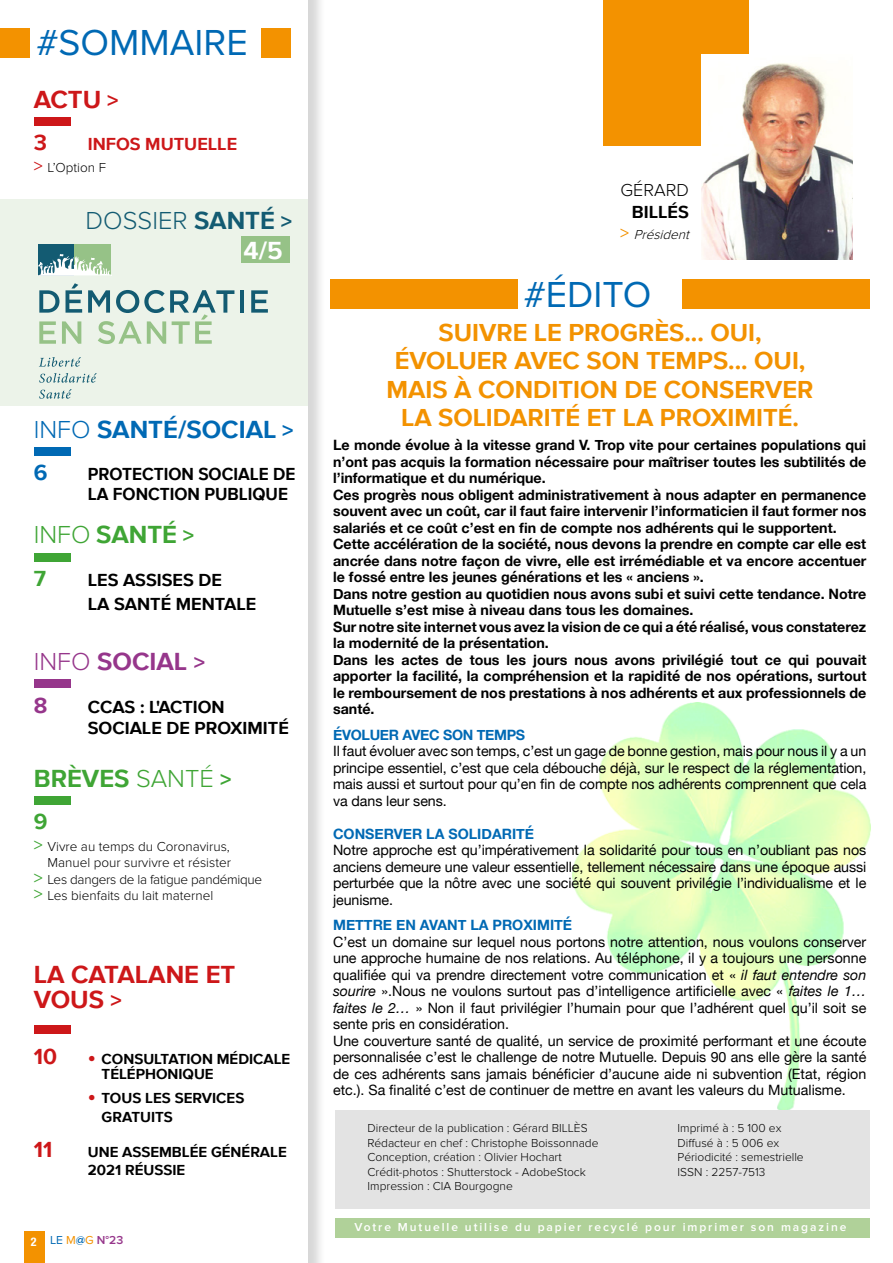
<style>
.page{position:relative;width:893px;height:1263px;background:#fff}
.page>*{position:absolute;margin:0;border:0;box-sizing:border-box;transform-origin:0 0}
.t1{font:37.5px "Proxima Nova";color:#0069b4}
.t2{font:700 25.5px/24.6px "Proxima Nova";color:#cd1719}
.t3{font:700 25.5px "Proxima Nova";color:#3fa535}
.t4{font:700 25.5px "Proxima Nova";color:#0069b4}
.t5{font:300 25.5px/30px "Proxima Nova";color:#135b72}
.t6{font:700 25.5px "Proxima Nova";color:#96368b}
.t7{font:700 25.35px/28.2px "Proxima Nova";color:#f39200;text-align:center}
.t8{font:700 22.5px "Proxima Nova";color:#cd1719}
.t9{font:700 22.5px "Proxima Nova";color:#3fa535}
.t10{font:700 22.5px "Proxima Nova";color:#0069b4}
.t11{font:700 22.5px "Proxima Nova";color:#96368b}
.t12{font:700 18px/24px "Proxima Nova";color:#000}
.t13{font:700 18px/19.5px "Proxima Nova";color:#000;scale:.95 1}
.t14{font:700 18px "Proxima Nova";color:#cd1719}
.t15{font:300 18px "Proxima Nova";color:#000}
.t16{font:700 15px/15px "Proxima Nova";color:#000}
.t17{font:14.25px/16.5px "Helvetica Neue";color:#000;text-align:justify}
.t18{font:700 14.25px/16.5px "Helvetica Neue";color:#000}
.t19{font:700 14.25px "Helvetica Neue";color:#0069b4}
.t20{font:700 14.25px "Helvetica Neue";letter-spacing:-.02em;color:#0069b4}
.t21{font:300 13.5px "Proxima Nova";color:#000}
.t22{font:300 13.5px "Proxima Nova";letter-spacing:-.02em;color:#000}
.t23{font:italic 300 13.5px "Proxima Nova";color:#000}
.t24{font:300 12px/14.4px "Proxima Nova";color:#000}
.t25{font:600 12px "Proxima Nova";letter-spacing:.16em;color:#fff}
.t26{font:600 12px "Proxima Nova";color:#96368b}
.s1{font-size:22.5px}
.s2{font-weight:400;font-size:18px;color:#cd1719}
.s3{font-weight:700}
.s4{font-weight:700;font-size:22.5px}
.s5{font-weight:700;color:#fff}
.s6{font-weight:300}
.s7{font-weight:400;font-size:18px;color:#3fa535}
.s8{font-size:22.5px;color:#cd1719}
.s9{font-family:"Helvetica Neue";font-weight:700;font-stretch:condensed;color:#fff}
.s10{font-weight:400;color:#0069b4}
.s11{font-weight:400;color:#f39200}
.s12{color:#0069b4}
.s13{font-weight:400;font-style:normal;font-size:18px;color:#f39200}
.s14{font-style:italic}
</style>
<div class="page">
<img style="left:572px;top:703px;width:298px;height:408px">
<div style="left:603px;top:0;width:146px;height:146px;background:#f39200"></div>
<div style="left:331px;top:279px;width:187px;height:29px;background:#f39200"></div>
<div style="left:336px;top:1111px;width:534px;height:98px;background:#e3e3e3"></div>
<div style="left:336px;top:1218px;width:534px;height:20px;background:#b0d199"></div>
<div style="left:683px;top:279px;width:187px;height:29px;background:#f39200"></div>
<div style="left:0;top:0;width:326px;height:1263px;background:#000;opacity:.16"></div>
<div style="left:0;top:0;width:308px;height:1263px;background:#fff"></div>
<div style="left:0;top:28px;width:30px;height:29px;background:#f39200"></div>
<div style="left:261px;top:28px;width:30px;height:29px;background:#f39200"></div>
<div style="left:24px;top:1231px;width:21px;height:32px;background:#f39200"></div>
<div style="left:34px;top:117px;width:36px;height:9px;background:#cd1719"></div>
<img style="left:702px;top:54px;width:151px;height:205px">
<div style="left:34px;top:1025px;width:36px;height:8px;background:#cd1719"></div>
<div style="left:0;top:200px;width:308px;height:206px;background:#ecf3e9"></div>
<div style="left:241px;top:236px;width:49px;height:27px;background:#96c287"></div>
<div style="left:34px;top:447px;width:36px;height:9px;background:#0069b4"></div>
<div style="left:34px;top:553px;width:36px;height:8px;background:#3fa535"></div>
<div style="left:34px;top:679px;width:36px;height:9px;background:#96368b"></div>
<div style="left:34px;top:796px;width:36px;height:9px;background:#3fa535"></div>
<svg style="left:39px;top:290px;width:20px;height:23px"></svg>
<svg style="left:66px;top:283px;width:16px;height:30px"></svg>
<hr style="left:240px;top:290px;width:4px;height:23px;background:#135b72">
<svg style="left:251px;top:290px;width:17px;height:23px"></svg>
<svg style="left:39px;top:321px;width:17px;height:23px"></svg>
<svg style="left:62px;top:321px;width:19px;height:23px"></svg>
<svg style="left:88px;top:290px;width:146px;height:54px"></svg>
<svg style="left:39px;top:357px;width:42px;height:10px"></svg>
<svg style="left:39px;top:373px;width:58px;height:10px"></svg>
<svg style="left:39px;top:389px;width:33px;height:10px"></svg>
<div style="left:38px;top:244px;width:37px;height:32px;background:#135b72"></div>
<div style="left:75px;top:244px;width:36px;height:32px;background:#96c287"></div>
<svg style="left:38px;top:254px;width:73px;height:22px"></svg>
<h1 class="t1" style="left:36px;top:21px;width:213px">#SOMMAIRE</h1>
<h2 class="t2" style="left:34px;top:86px;width:86px">ACTU <span class="s1">&gt;</span></h2>
<h3 class="t8" style="left:34px;top:126px;width:15px">3</h3>
<p class="t14" style="left:88px;top:131px;width:151px">INFOS MUTUELLE</p>
<p class="t21" style="left:34px;top:159px;width:74px"><span class="s2">&gt;</span> L’Option F</p>
<h2 class="t5" style="left:244px;top:206px;width:50px;text-indent:-158px">DOSSIER <span class="s3">SANTÉ</span> <span class="s4">&gt;<br></span><span class="s5">4/5</span></h2>
<h2 class="t4" style="left:34px;top:410px;width:261px"><span class="s6">INFO</span> SANTÉ/SOCIAL <span class="s1">&gt;</span></h2>
<h3 class="t10" style="left:34px;top:456px;width:15px">6</h3>
<p class="t13" style="left:88px;top:464px;width:220px">PROTECTION SOCIALE DE<br>LA FONCTION PUBLIQUE</p>
<h2 class="t3" style="left:34px;top:516px;width:162px"><span class="s6">INFO</span> SANTÉ <span class="s1">&gt;</span></h2>
<h3 class="t9" style="left:34px;top:562px;width:14px">7</h3>
<p class="t12" style="left:88px;top:567px;width:170px">LES ASSISES DE<br>LA SANTÉ MENTALE</p>
<h2 class="t6" style="left:34px;top:642px;width:173px"><span class="s6">INFO</span> SOCIAL <span class="s1">&gt;</span></h2>
<h3 class="t11" style="left:34px;top:688px;width:15px">8</h3>
<p class="t12" style="left:88px;top:695px;width:203px;line-height:21.6px">CCAS : L'ACTION<br>SOCIALE DE PROXIMITÉ</p>
<h2 class="t3" style="left:34px;top:759px;width:199px">BRÈVES <span class="s6">SANTÉ</span> <span class="s1">&gt;</span></h2>
<h3 class="t9" style="left:34px;top:805px;width:15px">9</h3>
<p class="t21" style="left:34px;top:839px;width:198px"><span class="s7">&gt;</span> Vivre au temps du Coronavirus,</p>
<p class="t21" style="left:47px;top:855px;width:185px">Manuel pour survivre et résister</p>
<p class="t22" style="left:34px;top:871px;width:230px"><span class="s7">&gt;</span> Les dangers de la fatigue pandémique</p>
<p class="t21" style="left:34px;top:888px;width:181px"><span class="s7">&gt;</span> Les bienfaits du lait maternel</p>
<h2 class="t2" style="left:34px;top:962px;width:203px">LA CATALANE ET<br>VOUS <span class="s1">&gt;</span></h2>
<h3 class="t8" style="left:34px;top:1040px;width:25px">10</h3>
<p class="t16" style="left:102px;top:1051px;width:190px;text-indent:-14px"><span class="s8">•</span> CONSULTATION MÉDICALE<br>TÉLÉPHONIQUE</p>
<p class="t16" style="left:102px;top:1088px;width:144px;line-height:18.6px;text-indent:-14px"><span class="s8">•</span> TOUS LES SERVICES<br>GRATUITS</p>
<h3 class="t8" style="left:34px;top:1133px;width:20px">11</h3>
<p class="t16" style="left:88px;top:1143px;width:201px;line-height:18px">UNE ASSEMBLÉE GÉNÉRALE<br>2021 RÉUSSIE</p>
<p class="t26" style="left:31px;top:1235px;width:94px"><span class="s9">2</span> <span class="s10">LE</span> <span class="s11">M</span><span class="s12">@</span><span class="s11">G</span> N°23</p>
<p class="t15" style="left:620px;top:180px;width:70px">GÉRARD</p>
<p class="t12" style="left:632px;top:199px;width:58px">BILLÉS</p>
<p class="t23" style="left:620px;top:227px;width:74px"><span class="s13">&gt;</span> Président</p>
<h1 class="t1" style="left:524px;top:273px;width:129px">#ÉDITO</h1>
<h3 class="t7" style="left:387px;top:318px;width:428px">SUIVRE LE PROGRÈS... OUI,<br>ÉVOLUER AVEC SON TEMPS... OUI,<br>MAIS À CONDITION DE CONSERVER<br>LA SOLIDARITÉ ET LA PROXIMITÉ.</h3>
<p class="t18" style="left:333px;top:437px;width:535px">Le monde évolue à la vitesse grand V. Trop vite pour certaines populations qui n’ont pas acquis la formation nécessaire pour maîtriser toutes les subtilités de l’informatique et du numérique.<br>Ces progrès nous obligent administrativement à nous adapter en permanence souvent avec un coût, car il faut faire intervenir l’informaticien il faut former nos salariés et ce coût c’est en fin de compte nos adhérents qui le supportent.<br>Cette accélération de la société, nous devons la prendre en compte car elle est ancrée dans notre façon de vivre, elle est irrémédiable et va encore accentuer le fossé entre les jeunes générations et les « anciens ».<br>Dans notre gestion au quotidien nous avons subi et suivi cette tendance. Notre Mutuelle s’est mise à niveau dans tous les domaines.<br>Sur notre site internet vous avez la vision de ce qui a été réalisé, vous constaterez la modernité de la présentation.<br>Dans les actes de tous les jours nous avons privilégié tout ce qui pouvait apporter la facilité, la compréhension et la rapidité de nos opérations, surtout le remboursement de nos prestations à nos adhérents et aux professionnels de santé.</p>
<p class="t20" style="left:333px;top:723px;width:194px">ÉVOLUER AVEC SON TEMPS</p>
<p class="t17" style="left:333px;top:743px;width:535px">Il faut évoluer avec son temps, c’est un gage de bonne gestion, mais pour nous il y a un principe essentiel, c’est que cela débouche déjà, sur le respect de la réglementation, mais aussi et surtout pour qu’en fin de compte nos adhérents comprennent que cela va dans leur sens.</p>
<p class="t19" style="left:333px;top:822px;width:203px">CONSERVER LA SOLIDARITÉ</p>
<p class="t17" style="left:333px;top:842px;width:535px">Notre approche est qu’impérativement la solidarité pour tous en n’oubliant pas nos anciens demeure une valeur essentielle, tellement nécessaire dans une époque aussi perturbée que la nôtre avec une société qui souvent privilégie l’individualisme et le jeunisme.</p>
<p class="t19" style="left:333px;top:914px;width:241px">METTRE EN AVANT LA PROXIMITÉ</p>
<p class="t17" style="left:333px;top:934px;width:535px;text-align:left">C’est un domaine sur lequel nous portons notre attention, nous voulons conserver une approche humaine de nos relations. Au téléphone, il y a toujours une personne qualifiée qui va prendre directement votre communication et « <span class="s14">il faut entendre son sourire</span> ».Nous ne voulons surtout pas d’intelligence artificielle avec « <span class="s14">faites le 1… faites le 2…</span> » Non il faut privilégier l’humain pour que l’adhérent quel qu’il soit se sente pris en considération.<br>Une couverture santé de qualité, un service de proximité performant et une écoute personnalisée c’est le challenge de notre Mutuelle. Depuis 90 ans elle gère la santé de ces adhérents sans jamais bénéficier d’aucune aide ni subvention (Etat, région etc.). Sa finalité c’est de continuer de mettre en avant les valeurs du Mutualisme.</p>
<p class="t24" style="left:368px;top:1121px;width:233px">Directeur de la publication : Gérard BILLÈS Rédacteur en chef : Christophe Boissonnade Conception, création : Olivier Hochart Crédit-photos : Shutterstock - AdobeStock Impression : CIA Bourgogne</p>
<p class="t25" style="left:354px;top:1221px;width:493px">Votre Mutuelle utilise du papier recyclé pour imprimer son magazine</p>
<p class="t24" style="left:678px;top:1121px;width:128px">Imprimé à : 5 100 ex<br>Diffusé à : 5 006 ex<br>Périodicité : semestrielle<br>ISSN : 2257-7513</p>
</div>
